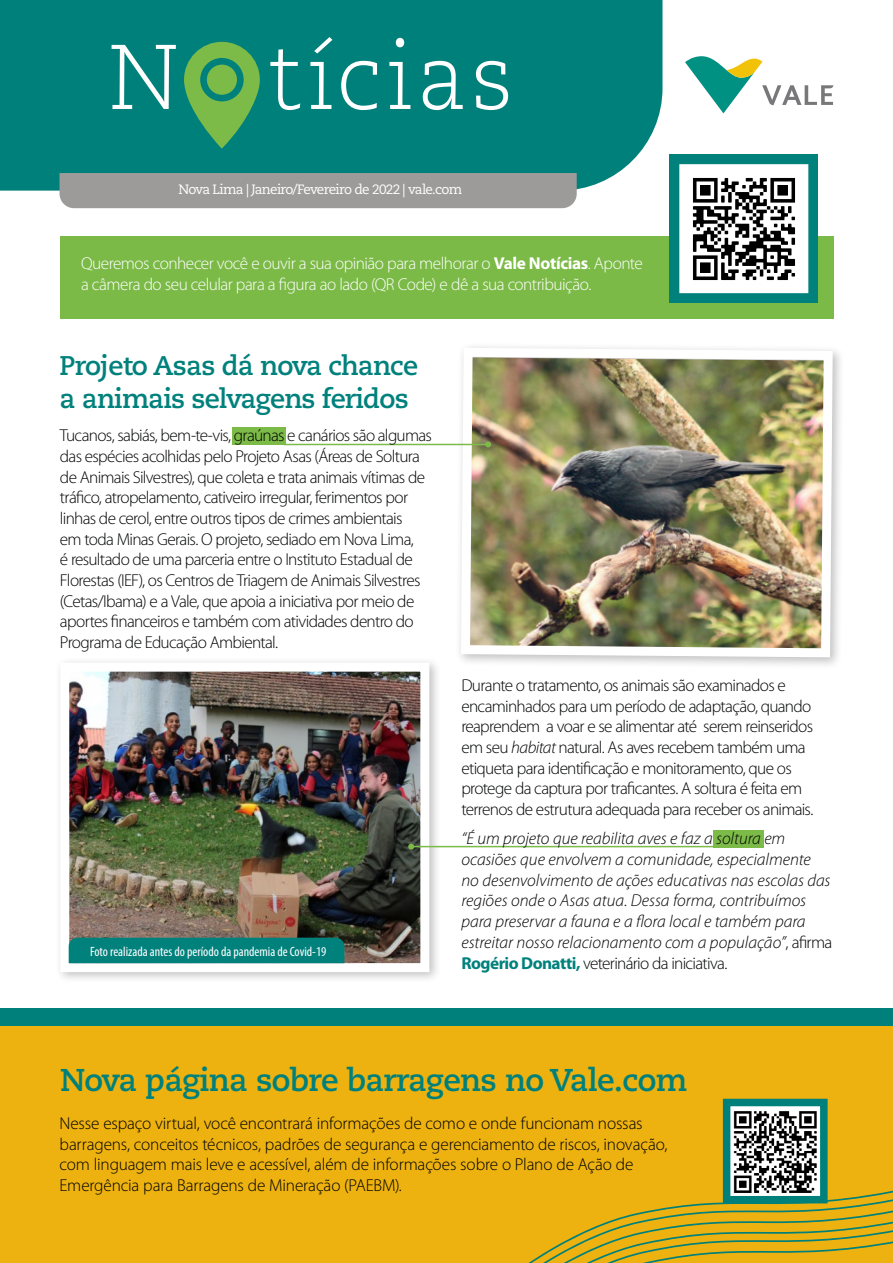
<style>
.page{position:relative;width:893px;height:1263px;background:#fff}
.page>*{position:absolute;margin:0;border:0;box-sizing:border-box;transform-origin:0 0}
.t1{font:300 91.5px "Caecilia LT Std";letter-spacing:.045em;color:#fff;scale:.96 1}
.t2{font:700 31.5px "Caecilia LT Std";letter-spacing:-.02em;color:#00807b}
.t3{font:700 27px/32.4px "Caecilia LT Std";letter-spacing:-.03em;color:#00817c}
.t4{font:300 17.25px/20.7px "Myriad Pro";letter-spacing:-.035em;color:#010202}
.t5{font:italic 300 17.25px/20.7px "Myriad Pro";color:#010202}
.t6{font:300 17.25px/20.7px "Myriad Pro";letter-spacing:-.01em;color:#010202}
.t7{font:300 17.25px/20.7px "Myriad Pro";letter-spacing:-.03em;color:#fff}
.t8{font:condensed 13.5px "Myriad Pro";color:#fff}
.t9{font:13.5px "Caecilia LT Std";letter-spacing:-.05em;color:#fff}
.s1{font-weight:700}
.s2{color:#000}
.s3{font-style:italic}
.s4{font-style:normal}
.s5{font-weight:700;font-style:normal;color:#00817c}
</style>
<div class="page">
<div style="left:0;top:0;width:662px;height:191px;background:#00807b"></div>
<svg style="left:685px;top:56px;width:148px;height:57px"></svg>
<div style="left:60px;top:173px;width:517px;height:35px;background:#9c9b99"></div>
<svg style="left:184px;top:42px;width:76px;height:107px;background:#43a05f"></svg>
<div style="left:207px;top:65px;width:30px;height:30px;background:#7cbb48;border-radius:50%"></div>
<div style="left:60px;top:236px;width:773px;height:83px;background:#7cba47"></div>
<div style="left:669px;top:154px;width:149px;height:149px;background:#00817c"></div>
<img style="left:679px;top:164px;width:129px;height:129px">
<div style="left:0;top:1018px;width:893px;height:245px;background:#edb110"></div>
<div style="left:0;top:1008px;width:893px;height:18px;background:#00807b"></div>
<svg style="left:528px;top:1098px;width:365px;height:165px"></svg>
<img style="left:732px;top:1108px;width:87px;height:86px">
<div style="left:723px;top:1099px;width:105px;height:104px;border:8px solid #00807b"></div>
<div style="left:54px;top:656px;width:387px;height:328px;background:#000;opacity:.25"></div>
<img style="left:70px;top:673px;width:349px;height:289px">
<div style="left:60px;top:663px;width:369px;height:309px;border:9px solid #fff"></div>
<div style="left:713px;top:830px;width:51px;height:18px;background:#7cbb48"></div>
<hr style="left:411px;top:846px;width:305px;height:1px;background:#7cbb48">
<svg style="left:408px;top:844px;width:6px;height:6px"></svg>
<div style="left:232px;top:428px;width:54px;height:17px;background:#7cbb48"></div>
<div style="left:455px;top:342px;width:390px;height:327px;background:#000;opacity:.25"></div>
<img style="left:456px;top:343px;width:381px;height:319px">
<hr style="left:284px;top:444px;width:204px;height:1px;background:#7cbb48">
<svg style="left:485px;top:441px;width:6px;height:6px"></svg>
<div style="left:69px;top:938px;width:275px;height:25px;background:#00817c"></div>
<h1 class="t1" style="left:109px;top:26px;width:423px">N tícias</h1>
<p class="t9" style="left:178px;top:182px;width:285px">Nova Lima | Janeiro/Fevereiro de 2022 | vale.com</p>
<p class="t7" style="left:81px;top:253px;width:563px">Queremos conhecer você e ouvir a sua opinião para melhorar o <span class="s1">Vale Notícias</span>. Aponte a câmera do seu celular para a figura ao lado (QR Code) e dê a sua contribuição.</p>
<h3 class="t3" style="left:60px;top:350px;width:360px">Projeto Asas dá nova chance a animais selvagens feridos</h3>
<p class="t4" style="left:60px;top:425px;width:374px">Tucanos, sabiás, bem-te-vis, <span class="s2">graúnas</span> e canários são algumas das espécies acolhidas pelo Projeto Asas (Áreas de Soltura de Animais Silvestres), que coleta e trata animais vítimas de tráfico, atropelamento, cativeiro irregular, ferimentos por linhas de cerol, entre outros tipos de crimes ambientais<br>em toda Minas Gerais. O projeto, sediado em Nova Lima,<br>é resultado de uma parceria entre o Instituto Estadual de Florestas (IEF), os Centros de Triagem de Animais Silvestres (Cetas/Ibama) e a Vale, que apoia a iniciativa por meio de aportes financeiros e também com atividades dentro do Programa de Educação Ambiental.</p>
<p class="t8" style="left:90px;top:943px;width:238px">Foto realizada antes do período da pandemia de Covid-19</p>
<p class="t4" style="left:461px;top:675px;width:354px">Durante o tratamento, os animais são examinados e encaminhados para um período de adaptação, quando reaprendem a voar e se alimentar até serem reinseridos em seu <span class="s3">habitat</span> natural. As aves recebem também uma etiqueta para identificação e monitoramento, que os protege da captura por traficantes. A soltura é feita em terrenos de estrutura adequada para receber os animais.</p>
<p class="t5" style="left:461px;top:829px;width:372px">“É um projeto que reabilita aves e faz a soltura em ocasiões que envolvem a comunidade, especialmente no desenvolvimento de ações educativas nas escolas das regiões onde o Asas atua. Dessa forma, contribuímos para preservar a fauna e a flora local e também para estreitar nosso relacionamento com a população”<span class="s4">, afirma </span><span class="s5">Rogério Donatti,</span> <span class="s4">veterinário da iniciativa.</span></p>
<h2 class="t2" style="left:60px;top:1061px;width:629px">Nova página sobre barragens no Vale.com</h2>
<p class="t6" style="left:60px;top:1113px;width:609px">Nesse espaço virtual, você encontrará informações de como e onde funcionam nossas barragens, conceitos técnicos, padrões de segurança e gerenciamento de riscos, inovação, com linguagem mais leve e acessível, além de informações sobre o Plano de Ação de Emergência para Barragens de Mineração (PAEBM).</p>
</div>
